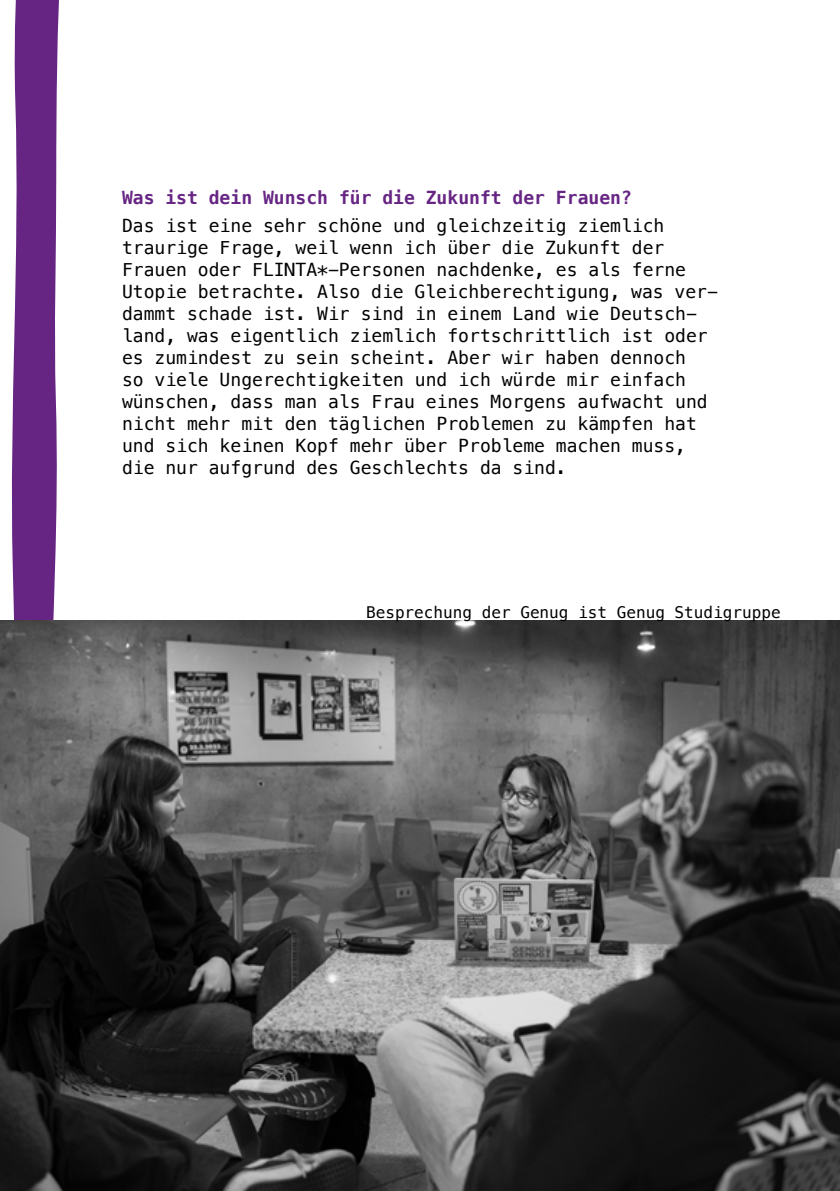
<style>
.page{position:relative;width:840px;height:1191px;background:#fff}
.page>*{position:absolute;margin:0;border:0;box-sizing:border-box;transform-origin:0 0}
.t1{font:18px/22px "Menlo";color:#000}
.t2{font:700 18px "Menlo";color:#662583}
.t3{font:16px "Menlo";color:#000}
</style>
<div class="page">
<svg style="left:9px;top:0;width:53px;height:621px;fill:#662583"></svg>
<img style="left:0;top:621px;width:839px;height:570px">
<p class="t2" style="left:122px;top:189px;width:511px">Was ist dein Wunsch für die Zukunft der Frauen?</p>
<p class="t1" style="left:122px;top:215px;width:597px">Das ist eine sehr schöne und gleichzeitig ziemlich traurige Frage, weil wenn ich über die Zukunft der Frauen oder FLINTA*-Personen nachdenke, es als ferne Utopie betrachte. Also die Gleichberechtigung, was ver&shy;dammt schade ist. Wir sind in einem Land wie Deutsch&shy;land, was eigentlich ziemlich fortschrittlich ist oder es zumindest zu sein scheint. Aber wir haben dennoch<br>so viele Ungerechtigkeiten und ich würde mir einfach wünschen, dass man als Frau eines Morgens aufwacht und nicht mehr mit den täglichen Problemen zu kämpfen hat und sich keinen Kopf mehr über Probleme machen muss, die nur aufgrund des Geschlechts da sind.</p>
<p class="t3" style="left:366px;top:604px;width:416px">Besprechung der Genug ist Genug Studigruppe</p>
</div>
